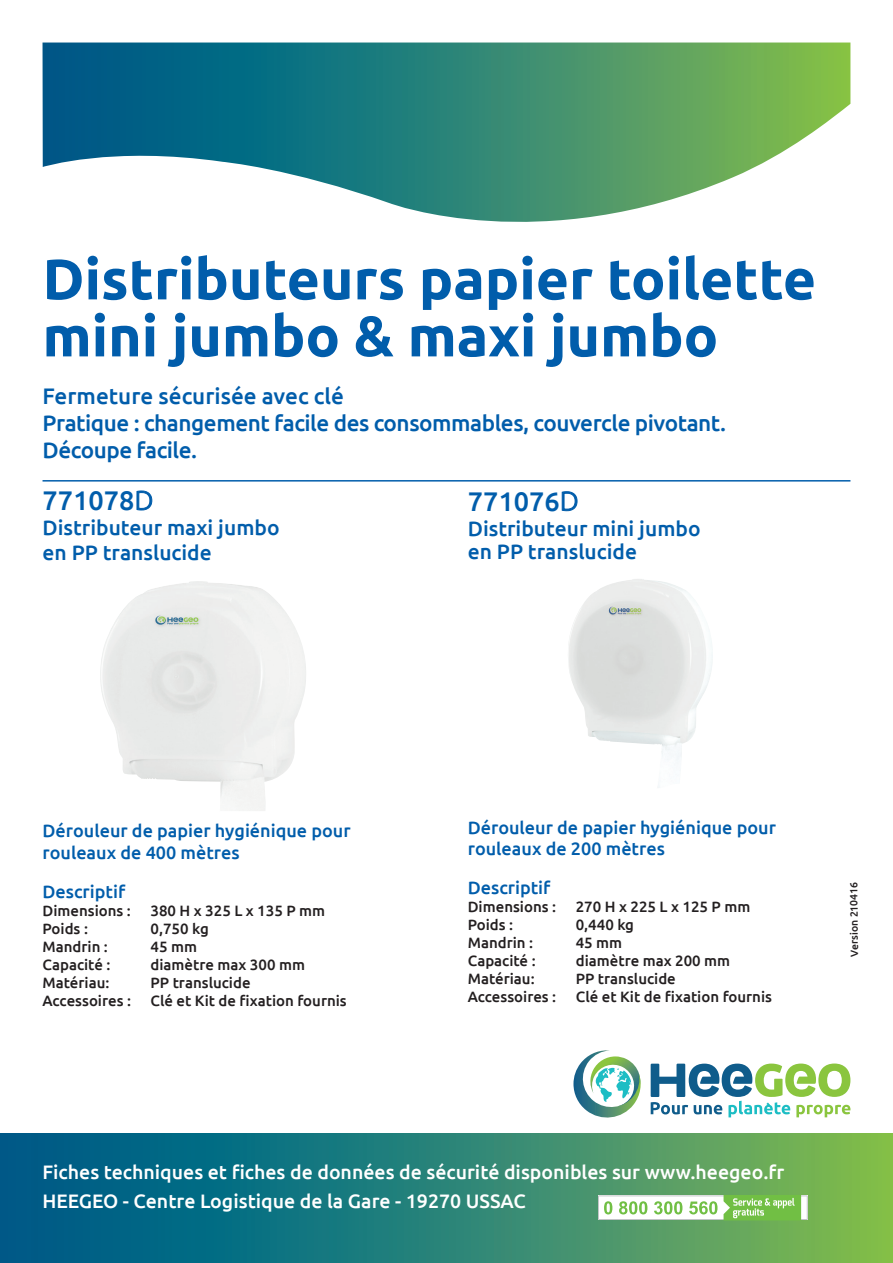
<style>
.page{position:relative;width:893px;height:1263px;background:#fff}
.page>*{position:absolute;margin:0;border:0;box-sizing:border-box;transform-origin:0 0}
.t1{font:700 57px/57px "Ubuntu";color:#015dab}
.t2{font:500 27px "Ubuntu";color:#015dab}
.t3{font:500 22.5px/27px "Ubuntu";letter-spacing:-.02em;color:#015dab}
.t4{font:500 21px/25.2px "Ubuntu";color:#015dab}
.t5{font:500 19.5px/28.5px "Ubuntu";color:#fff}
.t6{font:500 18px/21px "Ubuntu";color:#015dab}
.t7{font:500 15px "Ubuntu";color:#231f20}
.t8{font:500 10.5px "Ubuntu";color:#231f20}
.s1{font-weight:300}
</style>
<div class="page">
<hr style="left:43px;top:480px;width:807px;height:2px;background:#015dab">
<img style="left:568px;top:579px;width:145px;height:209px">
<img style="left:100px;top:581px;width:206px;height:230px">
<div style="left:0;top:1133px;width:893px;height:130px;background:linear-gradient(to right,#005492,#7dba53)"></div>
<svg style="left:598px;top:1195px;width:209px;height:25px"></svg>
<svg style="left:573px;top:1050px;width:68px;height:68px"></svg>
<svg style="left:651px;top:1063px;width:199px;height:54px"></svg>
<svg style="left:43px;top:43px;width:807px;height:179px"></svg>
<h1 class="t1" style="left:43px;top:250px;width:775px">Distributeurs papier toilette mini jumbo &amp; maxi jumbo</h1>
<h3 class="t3" style="left:43px;top:382px;width:685px">Fermeture sécurisée avec clé<br>Pratique : changement facile des consommables, couvercle pivotant.<br>Découpe facile.</h3>
<h2 class="t2" style="left:43px;top:483px;width:112px">771078<span class="s1">D</span></h2>
<h3 class="t4" style="left:43px;top:514px;width:239px">Distributeur maxi jumbo en PP translucide</h3>
<h2 class="t2" style="left:468px;top:484px;width:112px">771076<span class="s1">D</span></h2>
<h3 class="t4" style="left:468px;top:516px;width:234px;line-height:23px">Distributeur mini jumbo en PP translucide</h3>
<p class="t6" style="left:43px;top:820px;width:310px">Dérouleur de papier hygiénique pour rouleaux de 400 mètres</p>
<p class="t6" style="left:43px;top:880px;width:84px">Descriptif</p>
<p class="t7" style="left:43px;top:901px;width:90px">Dimensions :</p>
<p class="t7" style="left:151px;top:901px;width:176px">380 H x 325 L x 135 P mm</p>
<p class="t7" style="left:43px;top:919px;width:47px">Poids :</p>
<p class="t7" style="left:151px;top:919px;width:60px">0,750 kg</p>
<p class="t7" style="left:43px;top:937px;width:67px">Mandrin :</p>
<p class="t7" style="left:151px;top:937px;width:48px">45 mm</p>
<p class="t7" style="left:43px;top:955px;width:69px">Capacité :</p>
<p class="t7" style="left:151px;top:955px;width:156px">diamètre max 300 mm</p>
<p class="t7" style="left:43px;top:973px;width:68px">Matériau:</p>
<p class="t7" style="left:151px;top:973px;width:102px">PP translucide</p>
<p class="t7" style="left:43px;top:991px;width:90px">Accessoires :</p>
<p class="t7" style="left:151px;top:991px;width:198px">Clé et Kit de fixation fournis</p>
<p class="t6" style="left:468px;top:816px;width:310px">Dérouleur de papier hygiénique pour rouleaux de 200 mètres</p>
<p class="t6" style="left:468px;top:876px;width:84px">Descriptif</p>
<p class="t7" style="left:468px;top:897px;width:90px">Dimensions :</p>
<p class="t7" style="left:576px;top:897px;width:176px">270 H x 225 L x 125 P mm</p>
<p class="t7" style="left:468px;top:915px;width:47px">Poids :</p>
<p class="t7" style="left:576px;top:915px;width:60px">0,440 kg</p>
<p class="t7" style="left:468px;top:933px;width:67px">Mandrin :</p>
<p class="t7" style="left:576px;top:933px;width:48px">45 mm</p>
<p class="t7" style="left:468px;top:951px;width:69px">Capacité :</p>
<p class="t7" style="left:576px;top:951px;width:156px">diamètre max 200 mm</p>
<p class="t7" style="left:468px;top:969px;width:68px">Matériau:</p>
<p class="t7" style="left:576px;top:969px;width:102px">PP translucide</p>
<p class="t7" style="left:468px;top:987px;width:90px">Accessoires :</p>
<p class="t7" style="left:576px;top:987px;width:198px">Clé et Kit de fixation fournis</p>
<h3 class="t5" style="left:43px;top:1157px;width:743px">Fiches techniques et fiches de données de sécurité disponibles sur www.heegeo.fr<br>HEEGEO - Centre Logistique de la Gare - 19270 USSAC</h3>
<p class="t8" style="left:848px;top:957px;width:77px;rotate:-91deg">Version 210416</p>
</div>
